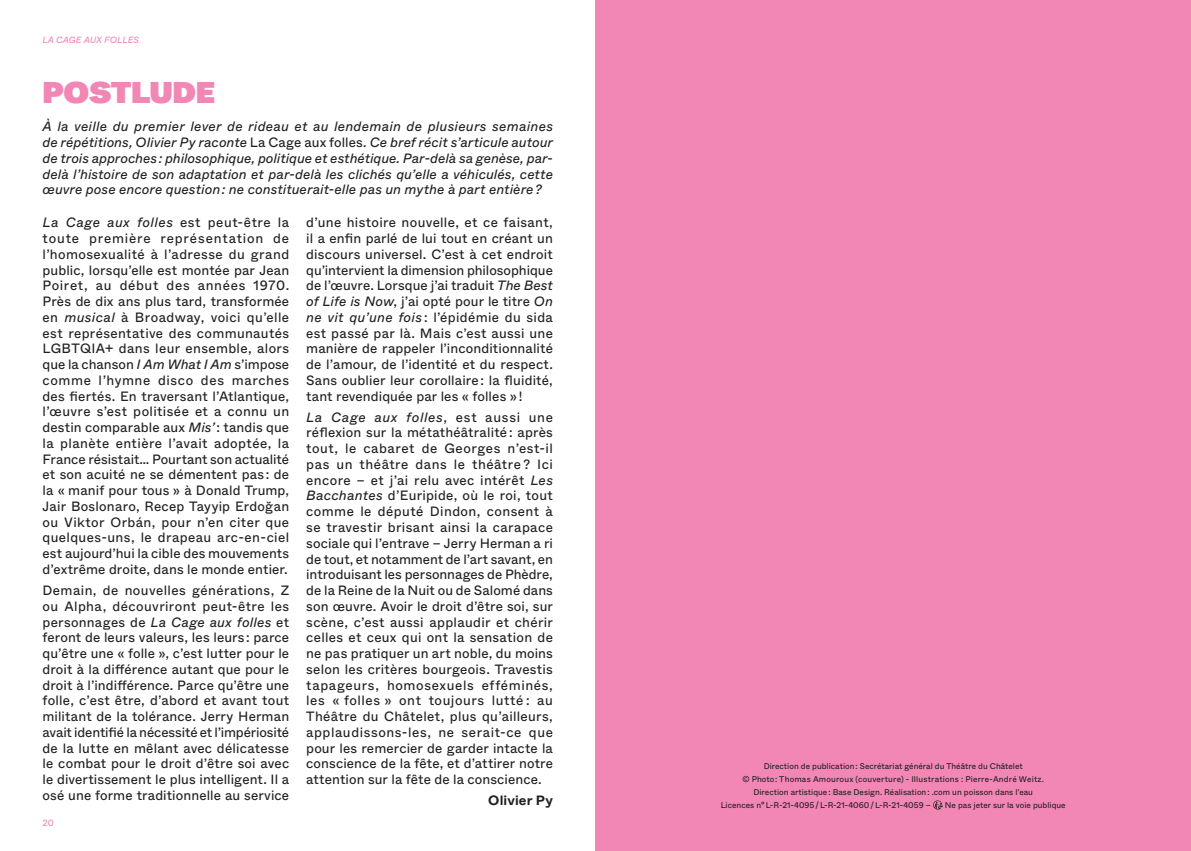
<style>
.page{position:relative;width:1191px;height:851px;background:#fff}
.page>*{position:absolute;margin:0;border:0;box-sizing:border-box;transform-origin:0 0}
.TITRES_24_PT{font:30px "ABC Whyte Super";letter-spacing:-.01em;color:#f287b6}
.texte{font:13.5px/15.8px "ABC Whyte";letter-spacing:.005em;color:#231f20;text-align:justify}
.texte-2{font:italic 13.5px/15.8px "ABC Whyte";letter-spacing:.005em;color:#231f20;text-align:justify}
.texte-3{font:700 13.5px "ABC Whyte";letter-spacing:.01em;color:#231f20}
.t1{font:italic 9px "ABC Whyte";color:#f287b6}
.t2{font:9px "ABC Whyte";color:#f287b6}
.TEXTE_COURANT_7_5PT{font:8.25px "ABC Whyte";color:#231f20}
.TEXTE_COURANT_7_5PT-2{font:8.25px "ABC Whyte";letter-spacing:.02em;color:#231f20}
.s1{font-style:normal}
.s2{font-style:italic}
</style>
<div class="page">
<div style="left:595px;top:0;width:596px;height:850px;background:#f287b6"></div>
<svg style="left:933px;top:800px;width:10px;height:9px"></svg>
<p class="t1" style="left:43px;top:34px;width:98px">LA CAGE AUX FOLLES</p>
<p class="TITRES_24_PT" style="left:43px;top:71px;width:174px">POSTLUDE</p>
<p class="texte-2" style="left:43px;top:119px;width:512px">À la veille du premier lever de rideau et au lendemain de plusieurs semaines de répétitions, Olivier Py raconte <span class="s1">La Cage aux folles</span>. Ce bref récit s’articule autour de trois approches : philosophique, politique et esthétique. Par-delà sa genèse, par&shy;delà l’histoire de son adaptation et par-delà les clichés qu’elle a véhiculés, cette œuvre pose encore question : ne constituerait-elle pas un mythe à part entière ?</p>
<p class="texte" style="left:43px;top:215px;width:248px"><span class="s2">La Cage aux folles</span> est peut-être la toute première représentation de l’homosexualité à l’adresse du grand public, lorsqu’elle est montée par Jean Poiret, au début des années 1970.<br>Près de dix ans plus tard, transformée en <span class="s2">musical</span> à Broadway, voici qu’elle est représentative des communautés LGBTQIA+ dans leur ensemble, alors que la chanson <span class="s2">I Am What I Am</span> s’impose comme l’hymne disco des marches des fiertés. En traversant l’Atlantique, l’œuvre s’est politisée et a connu un destin comparable aux <span class="s2">Mis’</span> : tandis que la planète entière l’avait adoptée, la France résistait… Pourtant son actualité et son acuité ne se démentent pas : de la « manif pour tous » à Donald Trump, Jair Boslonaro, Recep Tayyip Erdoğan ou Viktor Orbán, pour n’en citer que quelques-uns, le drapeau arc-en-ciel est aujourd’hui la cible des mouvements d’extrême droite, dans le monde entier.</p>
<p class="texte" style="left:43px;top:582px;width:248px">Demain, de nouvelles générations, Z ou Alpha, découvriront peut-être les personnages de <span class="s2">La Cage aux folles</span> et feront de leurs valeurs, les leurs : parce qu’être une « folle », c’est lutter pour le droit à la différence autant que pour le droit à l’indifférence. Parce qu’être une folle, c’est être, d’abord et avant tout militant de la tolérance. Jerry Herman avait identifié la nécessité et l’impériosité de la lutte en mêlant avec délicatesse le combat pour le droit d’être soi avec le divertissement le plus intelligent. Il a osé une forme traditionnelle au service</p>
<p class="texte" style="left:306px;top:215px;width:248px">d’une histoire nouvelle, et ce faisant, il a enfin parlé de lui tout en créant un discours universel. C’est à cet endroit qu’intervient la dimension philosophique de l’œuvre. Lorsque j’ai traduit <span class="s2">The Best of Life is Now</span>, j’ai opté pour le titre <span class="s2">On ne vit qu’une fois</span> : l’épidémie du sida est passé par là. Mais c’est aussi une manière de rappeler l’inconditionnalité de l’amour, de l’identité et du respect.<br>Sans oublier leur corollaire : la fluidité, tant revendiquée par les « folles » !</p>
<p class="texte" style="left:306px;top:409px;width:248px"><span class="s2">La Cage aux folles</span>, est aussi une réflexion sur la métathéâtralité : après tout, le cabaret de Georges n’est-il pas un théâtre dans le théâtre ? Ici encore – et j’ai relu avec intérêt <span class="s2">Les Bacchantes</span> d’Euripide, où le roi, tout comme le député Dindon, consent à se travestir brisant ainsi la carapace sociale qui l’entrave – Jerry Herman a ri de tout, et notamment de l’art savant, en introduisant les personnages de Phèdre, de la Reine de la Nuit ou de Salomé dans son œuvre. Avoir le droit d’être soi, sur scène, c’est aussi applaudir et chérir celles et ceux qui ont la sensation de ne pas pratiquer un art noble, du moins selon les critères bourgeois. Travestis tapageurs, homosexuels efféminés, les « folles » ont toujours lutté : au Théâtre du Châtelet, plus qu’ailleurs, applaudissons-les, ne serait-ce que pour les remercier de garder intacte la conscience de la fête, et d’attirer notre attention sur la fête de la conscience.</p>
<p class="texte-3" style="left:488px;top:791px;width:66px">Olivier Py</p>
<p class="t2" style="left:43px;top:817px;width:13px">20</p>
<p class="TEXTE_COURANT_7_5PT" style="left:763px;top:760px;width:260px">Direction de publication : Secrétariat général du Théâtre du Châtelet</p>
<p class="TEXTE_COURANT_7_5PT-2" style="left:742px;top:773px;width:303px">© Photo : Thomas Amouroux (couverture) - Illustrations : Pierre-André Weitz.</p>
<p class="TEXTE_COURANT_7_5PT" style="left:753px;top:786px;width:281px">Direction artistique : Base Design. Réalisation : .com un poisson dans l’eau</p>
<p class="TEXTE_COURANT_7_5PT" style="left:721px;top:800px;width:212px">Licences n° L‑R‑21‑4095 / L‑R‑21‑4060 / L‑R‑21‑4059 –</p>
<p class="TEXTE_COURANT_7_5PT" style="left:945px;top:800px;width:122px">Ne pas jeter sur la voie publique</p>
</div>
